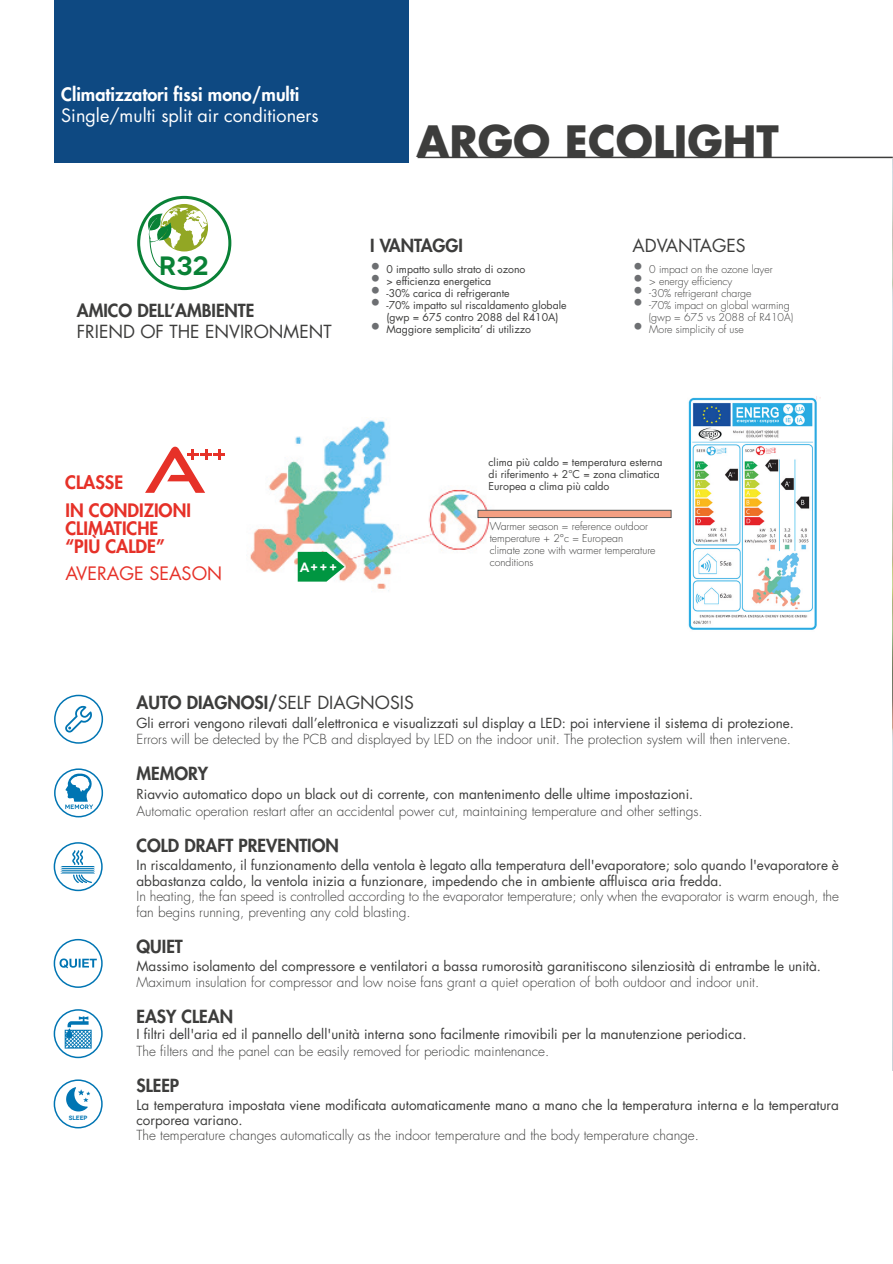
<style>
.page{position:relative;width:893px;height:1264px;background:#fff}
.page>*{position:absolute;margin:0;border:0;box-sizing:border-box;transform-origin:0 0}
.t1{font:700 42px "Futura LT";color:#3d3d3c}
.t2{font:600 26.55px "Novecentowide";color:#098136}
.t3{font:800 18px "Futura LT";color:#e63128}
.t4{font:18px "Futura LT";color:#fff}
.t5{font:800 18px "Futura LT";color:#fff}
.t6{font:18px "Futura LT";color:#e63128}
.t7{font:800 17.55px "Futura LT";color:#3d3d3c}
.t8{font:17.55px "Futura LT";color:#3d3d3c}
.t9{font:13.5px/16.2px "Futura LT";color:#3d3d3c}
.t10{font:300 13.5px/16.2px "Futura LT";color:#3d3d3c}
.t11{font:600 13.5px "Novecentowide";color:#fff}
.t12{font:10.5px/12px "Futura LT";color:#3d3d3c}
.t13{font:300 10.5px/12px "Futura LT";color:#3d3d3c}
.t14{font:600 6.15px "Novecentowide";letter-spacing:-.03em;color:#0075b3}
.s1{font-size:18px;color:#6d6f72}
.s2{font-weight:400}
</style>
<div class="page">
<hr style="left:418px;top:157px;width:475px;height:1px;background:#3d3d3c">
<img style="left:688px;top:397px;width:133px;height:233px">
<img style="left:250px;top:420px;width:245px;height:171px">
<div style="left:478px;top:510px;width:193px;height:8px;background:#f49f82;border:1px solid #575756"></div>
<svg style="left:145px;top:447px;width:80px;height:46px"></svg>
<svg style="left:298px;top:552px;width:46px;height:30px"></svg>
<div style="left:54px;top:0;width:354px;height:163px;background:#0e4982"></div>
<svg style="left:54px;top:1009px;width:49px;height:49px"></svg>
<svg style="left:54px;top:842px;width:49px;height:49px"></svg>
<svg style="left:54px;top:695px;width:49px;height:49px"></svg>
<svg style="left:54px;top:939px;width:49px;height:49px"></svg>
<div style="left:137px;top:196px;width:94px;height:94px;border:3px solid #098136;border-radius:50%"></div>
<svg style="left:144px;top:204px;width:64px;height:64px"></svg>
<svg style="left:54px;top:768px;width:49px;height:49px"></svg>
<svg style="left:54px;top:1079px;width:49px;height:49px"></svg>
<hr style="left:892px;top:158px;width:1px;height:913px;background:#2c7cae">
<p class="t5" style="left:61px;top:82px;width:240px">Climatizzatori fissi mono/multi</p>
<p class="t4" style="left:61px;top:104px;width:259px">Single/multi split air conditioners</p>
<h2 class="t2" style="left:159px;top:249px;width:51px">R32</h2>
<p class="t7" style="left:77px;top:299px;width:179px">AMICO DELL’AMBIENTE</p>
<p class="t8" style="left:77px;top:320px;width:256px">FRIEND OF THE ENVIRONMENT</p>
<p class="t1" style="left:416px;top:114px;width:364px">ARGO ECOLIGHT</p>
<p class="t7" style="left:370px;top:233px;width:94px">I VANTAGGI</p>
<p class="t12" style="left:370px;top:263px;width:157px"><span class="s1">•</span> 0 impatto sullo strato di ozono</p>
<p class="t12" style="left:370px;top:275px;width:122px"><span class="s1">•</span> &gt; efficienza energetica</p>
<p class="t12" style="left:370px;top:287px;width:141px"><span class="s1">•</span> -30% carica di refrigerante</p>
<p class="t12" style="left:370px;top:299px;width:198px"><span class="s1">•</span> -70% impatto sul riscaldamento globale</p>
<p class="t12" style="left:386px;top:311px;width:174px">(gwp = 675 contro 2088 del R410A)</p>
<p class="t12" style="left:370px;top:323px;width:162px"><span class="s1">•</span> Maggiore semplicita’ di utilizzo</p>
<p class="t8" style="left:632px;top:234px;width:115px">ADVANTAGES</p>
<p class="t13" style="left:632px;top:263px;width:142px"><span class="s1">•</span> 0 impact on the ozone layer</p>
<p class="t13" style="left:632px;top:275px;width:101px"><span class="s1">•</span> &gt; energy efficiency</p>
<p class="t13" style="left:632px;top:287px;width:121px"><span class="s1">•</span> -30% refrigerant charge</p>
<p class="t13" style="left:632px;top:299px;width:159px"><span class="s1">•</span> -70% impact on global warming</p>
<p class="t13" style="left:649px;top:311px;width:146px">(gwp = 675 vs 2088 of R410A)</p>
<p class="t13" style="left:632px;top:323px;width:113px"><span class="s1">•</span> More simplicity of use</p>
<p class="t3" style="left:65px;top:470px;width:59px">CLASSE</p>
<p class="t3" style="left:65px;top:498px;width:127px">IN CONDIZIONI</p>
<p class="t3" style="left:65px;top:516px;width:94px">CLIMATICHE</p>
<p class="t3" style="left:65px;top:534px;width:101px">“PIÙ CALDE”</p>
<p class="t6" style="left:65px;top:561px;width:158px">AVERAGE SEASON</p>
<p class="t11" style="left:300px;top:559px;width:39px">A+++</p>
<p class="t12" style="left:489px;top:456px;width:175px">clima più caldo = temperatura esterna di riferimento + 2°C = zona climatica<br>Europea a clima più caldo</p>
<p class="t13" style="left:490px;top:520px;width:167px">Warmer season = reference outdoor temperature + 2°c = European climate zone with warmer temperature conditions</p>
<p class="t14" style="left:69px;top:1114px;width:20px">SLEEP</p>
<p class="t7" style="left:137px;top:691px;width:279px">AUTO DIAGNOSI/<span class="s2">SELF DIAGNOSIS</span></p>
<p class="t9" style="left:137px;top:715px;width:659px">Gli errori vengono rilevati dall’elettronica e visualizzati sul display a LED: poi interviene il sistema di protezione.</p>
<p class="t10" style="left:137px;top:732px;width:656px">Errors will be detected by the PCB and displayed by LED on the indoor unit. The protection system will then intervene.</p>
<p class="t7" style="left:137px;top:762px;width:73px">MEMORY</p>
<p class="t9" style="left:137px;top:786px;width:558px">Riavvio automatico dopo un black out di corrente, con mantenimento delle ultime impostazioni.</p>
<p class="t10" style="left:137px;top:803px;width:568px">Automatic operation restart after an accidental power cut, maintaining temperature and other settings.</p>
<p class="t7" style="left:137px;top:833px;width:204px">COLD DRAFT PREVENTION</p>
<p class="t9" style="left:137px;top:857px;width:704px">In riscaldamento, il funzionamento della ventola è legato alla temperatura dell'evaporatore; solo quando l'evaporatore è abbastanza caldo, la ventola inizia a funzionare, impedendo che in ambiente affluisca aria fredda.</p>
<p class="t10" style="left:137px;top:888px;width:704px">In heating, the fan speed is controlled according to the evaporator temperature; only when the evaporator is warm enough, the fan begins running, preventing any cold blasting.</p>
<p class="t7" style="left:137px;top:935px;width:48px">QUIET</p>
<p class="t9" style="left:137px;top:958px;width:686px">Massimo isolamento del compressore e ventilatori a bassa rumorosità garanitiscono silenziosità di entrambe le unità.</p>
<p class="t10" style="left:137px;top:975px;width:624px">Maximum insulation for compressor and low noise fans grant a quiet operation of both outdoor and indoor unit.</p>
<p class="t7" style="left:137px;top:1005px;width:98px">EASY CLEAN</p>
<p class="t9" style="left:137px;top:1026px;width:611px">I filtri dell'aria ed il pannello dell'unità interna sono facilmente rimovibili per la manutenzione periodica.</p>
<p class="t10" style="left:137px;top:1043px;width:414px">The filters and the panel can be easily removed for periodic maintenance.</p>
<p class="t7" style="left:137px;top:1073px;width:44px">SLEEP</p>
<p class="t9" style="left:137px;top:1097px;width:704px;line-height:15px">La temperatura impostata viene modificata automaticamente mano a mano che la temperatura interna e la temperatura corporea variano.</p>
<p class="t10" style="left:137px;top:1127px;width:564px">The temperature changes automatically as the indoor temperature and the body temperature change.</p>
</div>
